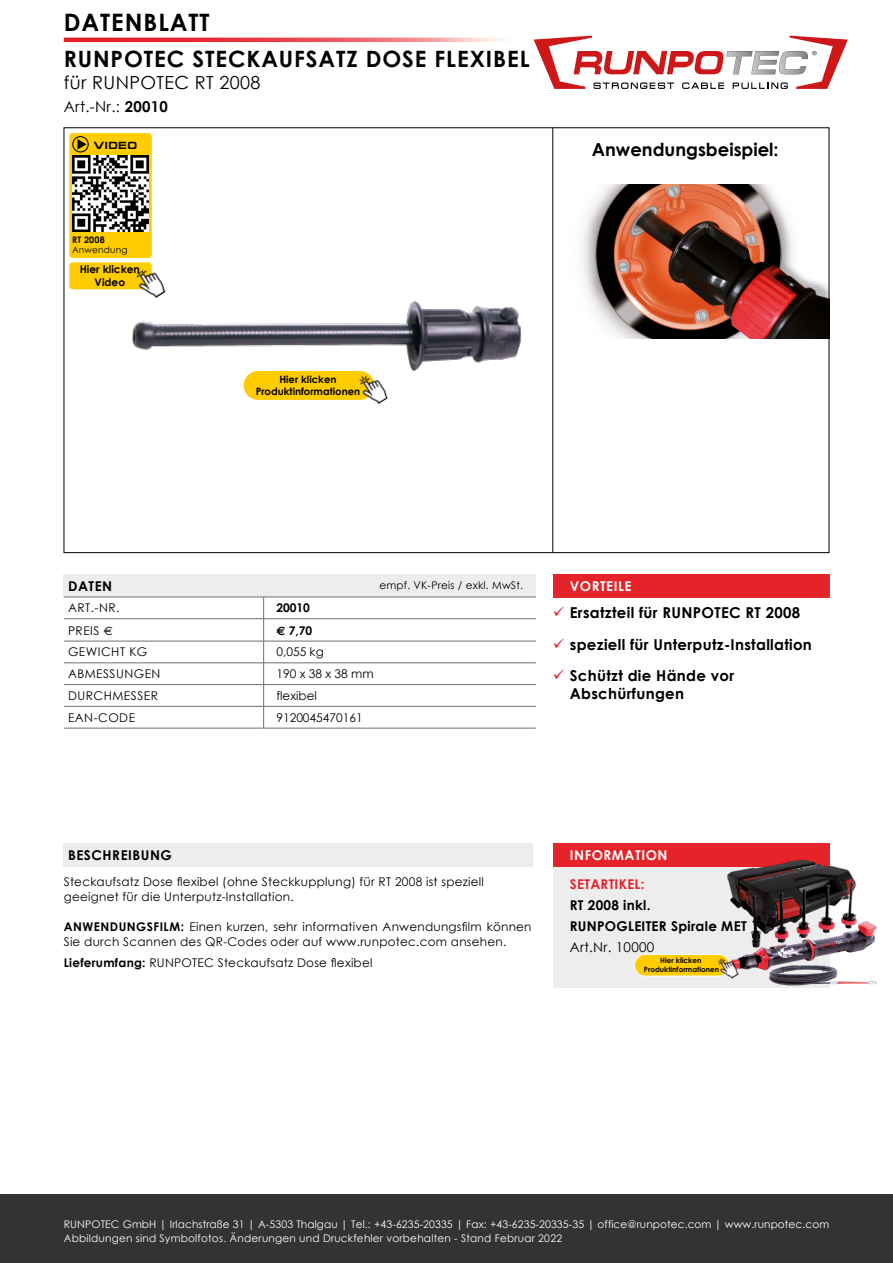
<style>
.page{position:relative;width:893px;height:1263px;background:#fff}
.page>*{position:absolute;margin:0;border:0;box-sizing:border-box;transform-origin:0 0}
.t1{font:700 24px "Century Gothic";letter-spacing:.04em;color:#000}
.t2{font:700 22.5px "Century Gothic";letter-spacing:.04em;color:#000}
.t3{font:700 18px "Century Gothic";color:#000}
.t4{font:18px "Century Gothic";letter-spacing:.02em;color:#000}
.t5{font:700 15px/31.2px "Century Gothic";letter-spacing:.02em;color:#000}
.t6{font:15px "Century Gothic";color:#000}
.t7{font:700 13.5px/21px "Century Gothic";letter-spacing:.02em;color:#000}
.t8{font:700 13.5px "Century Gothic";letter-spacing:.04em;color:#fff}
.t9{font:700 13.5px "Century Gothic";letter-spacing:.04em;color:#000}
.t10{font:13.5px "Century Gothic";letter-spacing:.02em;color:#000}
.t11{font:700 13.5px "Century Gothic";letter-spacing:.02em;color:#e52329}
.t12{font:12px/15px "Century Gothic";letter-spacing:.02em;color:#000}
.t13{font:12px "Century Gothic";letter-spacing:.04em;color:#000}
.t14{font:12px "Century Gothic";color:#000}
.t15{font:700 12px "Century Gothic";color:#000}
.t16{font:700 10.65px/12.8px "Century Gothic";color:#000;text-align:center}
.t17{font:10.5px/13.5px "Century Gothic";letter-spacing:.01em;color:#fff}
.t18{font:10.5px "Century Gothic";letter-spacing:.02em;color:#000}
.t19{font:700 10.5px "Micro Extended";letter-spacing:.04em;color:#000}
.t20{font:700 10.05px/12.1px "Century Gothic";color:#000;text-align:center}
.t21{font:9px "Century Gothic";letter-spacing:.02em;color:#000}
.t22{font:700 9px "Century Gothic";letter-spacing:.02em;color:#000}
.t23{font:700 7.2px/8.7px "Century Gothic";color:#000;text-align:center}
.s1{font-weight:700}
.s2{font-family:"Euro Sans"}
</style>
<div class="page">
<img style="left:581px;top:185px;width:246px;height:153px">
<hr style="left:553px;top:128px;width:1px;height:425px;background:#000">
<img style="left:132px;top:301px;width:390px;height:70px">
<div style="left:64px;top:574px;width:472px;height:23px;background:#ededed"></div>
<hr style="left:64px;top:597px;width:200px;height:1px;background:#706f6f">
<hr style="left:264px;top:597px;width:272px;height:1px;background:#706f6f">
<hr style="left:64px;top:618px;width:200px;height:1px;background:#706f6f">
<hr style="left:264px;top:618px;width:272px;height:1px;background:#706f6f">
<hr style="left:64px;top:641px;width:200px;height:1px;background:#706f6f">
<hr style="left:264px;top:641px;width:272px;height:1px;background:#706f6f">
<hr style="left:64px;top:663px;width:200px;height:1px;background:#706f6f">
<hr style="left:264px;top:663px;width:272px;height:1px;background:#706f6f">
<hr style="left:64px;top:684px;width:200px;height:1px;background:#706f6f">
<hr style="left:264px;top:684px;width:272px;height:1px;background:#706f6f">
<hr style="left:64px;top:706px;width:200px;height:1px;background:#706f6f">
<hr style="left:264px;top:706px;width:272px;height:1px;background:#706f6f">
<svg style="left:263px;top:597px;width:1px;height:131px"></svg>
<hr style="left:64px;top:728px;width:200px;height:1px;background:#706f6f">
<hr style="left:264px;top:728px;width:272px;height:1px;background:#706f6f">
<div style="left:553px;top:574px;width:276px;height:23px;background:#e52329"></div>
<div style="left:64px;top:843px;width:469px;height:23px;background:#ededed"></div>
<div style="left:0;top:1195px;width:893px;height:68px;background:#343233"></div>
<svg style="left:534px;top:36px;width:314px;height:53px"></svg>
<svg style="left:64px;top:38px;width:470px;height:4px;background:#ec646a"></svg>
<svg style="left:69px;top:133px;width:83px;height:157px"></svg>
<img style="left:131px;top:264px;width:38px;height:39px">
<div style="left:243px;top:370px;width:132px;height:30px;background:#fc0;border-radius:15px"></div>
<div style="left:242px;top:370px;width:134px;height:31px;border:1px solid #fff;border-radius:15px"></div>
<img style="left:353px;top:368px;width:39px;height:36px">
<div style="left:553px;top:866px;width:276px;height:122px;background:#ededed"></div>
<div style="left:553px;top:843px;width:276px;height:23px;background:#e52329"></div>
<img style="left:725px;top:857px;width:152px;height:131px">
<div style="left:634px;top:954px;width:95px;height:22px;background:#fc0;border-radius:11px"></div>
<div style="left:634px;top:954px;width:96px;height:22px;border:1px solid #fff;border-radius:11px"></div>
<img style="left:714px;top:952px;width:28px;height:30px">
<h1 class="t1" style="left:64px;top:4px;width:147px">DATENBLATT</h1>
<h2 class="t2" style="left:64px;top:42px;width:467px">RUNPOTEC STECKAUFSATZ DOSE FLEXIBEL</h2>
<h3 class="t4" style="left:64px;top:70px;width:198px">für RUNPOTEC RT 2008</h3>
<p class="t6" style="left:64px;top:96px;width:106px">Art.-Nr.: <span class="s1">20010</span></p>
<p class="t19" style="left:94px;top:139px;width:45px">VIDEO</p>
<p class="t22" style="left:72px;top:233px;width:34px">RT 2008</p>
<p class="t21" style="left:72px;top:244px;width:57px">Anwendung</p>
<p class="t16" style="left:80px;top:263px;width:62px">Hier klicken<br>Video</p>
<p class="t20" style="left:256px;top:373px;width:106px">Hier klicken<br>Produktinformationen</p>
<h3 class="t3" style="left:592px;top:136px;width:188px">Anwendungsbeispiel:</h3>
<p class="t18" style="left:379px;top:578px;width:145px">empf. VK-Preis / exkl. MwSt.</p>
<p class="t8" style="left:570px;top:575px;width:63px">VORTEILE</p>
<p class="t7" style="left:68px;top:575px;width:46px">DATEN</p>
<p class="t12" style="left:68px;top:600px;width:53px">ART.-NR.</p>
<p class="t15" style="left:276px;top:599px;width:35px">20010</p>
<p class="t12" style="left:68px;top:623px;width:46px">PREIS <span class="s2">E</span></p>
<p class="t15" style="left:276px;top:621px;width:37px"><span class="s2">E</span> 7,70</p>
<p class="t13" style="left:68px;top:644px;width:81px">GEWICHT KG</p>
<p class="t12" style="left:276px;top:644px;width:49px">0,055 kg</p>
<p class="t13" style="left:68px;top:665px;width:94px">ABMESSUNGEN</p>
<p class="t12" style="left:276px;top:666px;width:99px">190 x 38 x 38 mm</p>
<p class="t13" style="left:68px;top:687px;width:91px">DURCHMESSER</p>
<p class="t14" style="left:276px;top:687px;width:42px">flexibel</p>
<p class="t12" style="left:68px;top:710px;width:69px">EAN-CODE</p>
<p class="t14" style="left:276px;top:709px;width:88px">9120045470161</p>
<p class="t5" style="left:570px;top:597px;width:244px">Ersatzteil für RUNPOTEC RT 2008 speziell für Unterputz-Installation<br>Schützt die Hände vor</p>
<p class="t5" style="left:570px;top:677px;width:116px">Abschürfungen</p>
<p class="t9" style="left:68px;top:844px;width:105px">BESCHREIBUNG</p>
<p class="t12" style="left:64px;top:874px;width:422px">Steckaufsatz Dose flexibel (ohne Steckkupplung) für RT 2008 ist speziell geeignet für die Unterputz-Installation.</p>
<p class="t12" style="left:64px;top:919px;width:469px"><span class="s1">ANWENDUNGSFILM:</span> Einen kurzen, sehr informativen Anwendungsfilm können<br>Sie durch Scannen des QR-Codes oder auf www.runpotec.com ansehen.</p>
<p class="t12" style="left:64px;top:955px;width:310px"><span class="s1">Lieferumfang:</span> RUNPOTEC Steckaufsatz Dose flexibel</p>
<p class="t8" style="left:570px;top:844px;width:99px">INFORMATION</p>
<p class="t11" style="left:570px;top:874px;width:76px">SETARTIKEL:</p>
<p class="t7" style="left:570px;top:894px;width:178px">RT 2008 inkl.<br>RUNPOGLEITER Spirale MET</p>
<p class="t10" style="left:570px;top:938px;width:86px">Art.Nr. 10000</p>
<p class="t23" style="left:644px;top:956px;width:77px">Hier klicken<br>Produktinformationen</p>
<p class="t17" style="left:64px;top:1217px;width:767px">RUNPOTEC GmbH | Irlachstraße 31 | A-5303 Thalgau | Tel.: +43-6235-20335 | Fax: +43-6235-20335-35 | office@runpotec.com | www.runpotec.com<br>Abbildungen sind Symbolfotos. Änderungen und Druckfehler vorbehalten - Stand Februar 2022</p>
</div>
